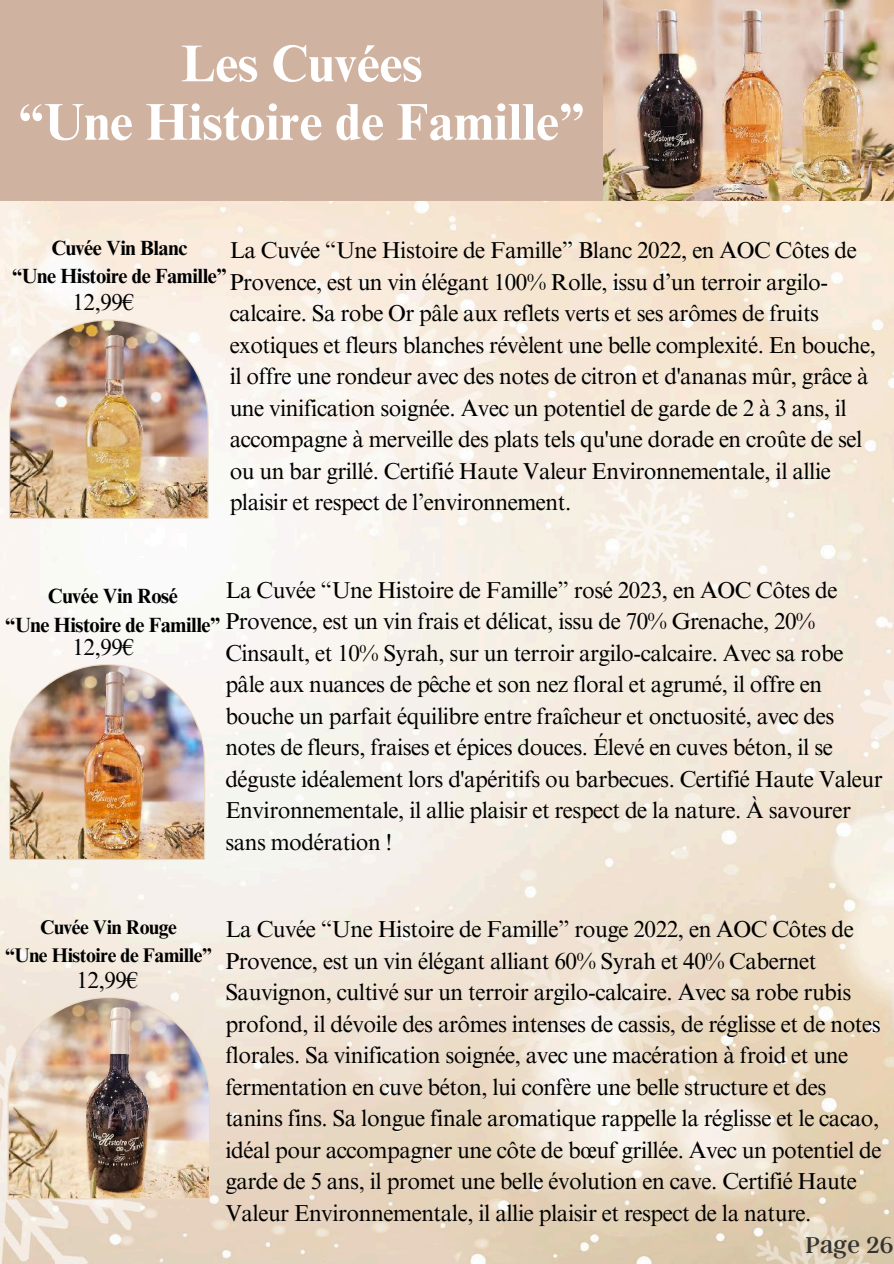
<style>
.page{position:relative;width:894px;height:1264px;background:#fff}
.page>*{position:absolute;margin:0;border:0;box-sizing:border-box;transform-origin:0 0}
.t1{font:700 51.75px/58.3px "Times NRMT Pro";color:#fff;text-align:center}
.t2{font:25.5px "Argent CF";letter-spacing:.01em;color:#343232}
.t3{font:23.1px/31.5px "Times NRMT Pro";letter-spacing:-.02em;color:#000}
.t4{font:700 20.55px "Times NRMT Pro";letter-spacing:-.02em;color:#000}
.t5{font:700 19.8px "Times NRMT Pro";letter-spacing:-.02em;color:#000}
</style>
<div class="page">
<img style="left:0;top:0;width:893px;height:1263px">
<img style="left:603px;top:0;width:290px;height:200px">
<div style="left:0;top:0;width:602px;height:201px;background:#d0b2a0"></div>
<svg style="left:9px;top:319px;width:199px;height:200px"></svg>
<img style="left:10px;top:320px;width:197px;height:197px">
<svg style="left:9px;top:664px;width:196px;height:196px"></svg>
<img style="left:10px;top:665px;width:194px;height:193px">
<svg style="left:8px;top:996px;width:202px;height:203px"></svg>
<img style="left:9px;top:998px;width:200px;height:200px">
<p class="t1" style="left:18px;top:41px;width:568px">Les Cuvées<br>“Une Histoire de Famille”</p>
<p class="t4" style="left:51px;top:240px;width:137px">Cuvée Vin Blanc</p>
<p class="t4" style="left:12px;top:268px;width:216px">“Une Histoire de Famille”</p>
<h2 class="t3" style="left:229px;top:237px;width:647px">La Cuvée “Une Histoire de Famille” Blanc 2022, en AOC Côtes de Provence, est un vin élégant 100% Rolle, issu d’un terroir argilo&shy;calcaire. Sa robe Or pâle aux reflets verts et ses arômes de fruits exotiques et fleurs blanches révèlent une belle complexité. En bouche, il offre une rondeur avec des notes de citron et d'ananas mûr, grâce à une vinification soignée. Avec un potentiel de garde de 2 à 3 ans, il accompagne à merveille des plats tels qu'une dorade en croûte de sel ou un bar grillé. Certifié Haute Valeur Environnementale, il allie plaisir et respect de l’environnement.</h2>
<p class="t3" style="left:72px;top:290px;width:63px">12,99€</p>
<p class="t3" style="left:225px;top:577px;width:658px">La Cuvée “Une Histoire de Famille” rosé 2023, en AOC Côtes de Provence, est un vin frais et délicat, issu de 70% Grenache, 20% Cinsault, et 10% Syrah, sur un terroir argilo-calcaire. Avec sa robe pâle aux nuances de pêche et son nez floral et agrumé, il offre en bouche un parfait équilibre entre fraîcheur et onctuosité, avec des notes de fleurs, fraises et épices douces. Élevé en cuves béton, il se déguste idéalement lors d'apéritifs ou barbecues. Certifié Haute Valeur Environnementale, il allie plaisir et respect de la nature. À savourer sans modération !</p>
<p class="t4" style="left:48px;top:588px;width:131px">Cuvée Vin Rosé</p>
<h2 class="t4" style="left:5px;top:617px;width:217px">“Une Histoire de Famille”</h2>
<h2 class="t3" style="left:72px;top:634px;width:63px">12,99€</h2>
<p class="t5" style="left:40px;top:920px;width:138px">Cuvée Vin Rouge</p>
<p class="t5" style="left:5px;top:947px;width:208px">“Une Histoire de Famille”</p>
<h2 class="t3" style="left:77px;top:967px;width:63px">12,99€</h2>
<h2 class="t3" style="left:225px;top:916px;width:657px">La Cuvée “Une Histoire de Famille” rouge 2022, en AOC Côtes de Provence, est un vin élégant alliant 60% Syrah et 40% Cabernet Sauvignon, cultivé sur un terroir argilo-calcaire. Avec sa robe rubis profond, il dévoile des arômes intenses de cassis, de réglisse et de notes florales. Sa vinification soignée, avec une macération à froid et une fermentation en cuve béton, lui confère une belle structure et des tanins fins. Sa longue finale aromatique rappelle la réglisse et le cacao, idéal pour accompagner une côte de bœuf grillée. Avec un potentiel de garde de 5 ans, il promet une belle évolution en cave. Certifié Haute Valeur Environnementale, il allie plaisir et respect de la nature.</h2>
<h2 class="t2" style="left:805px;top:1228px;width:90px">Page 26</h2>
</div>
